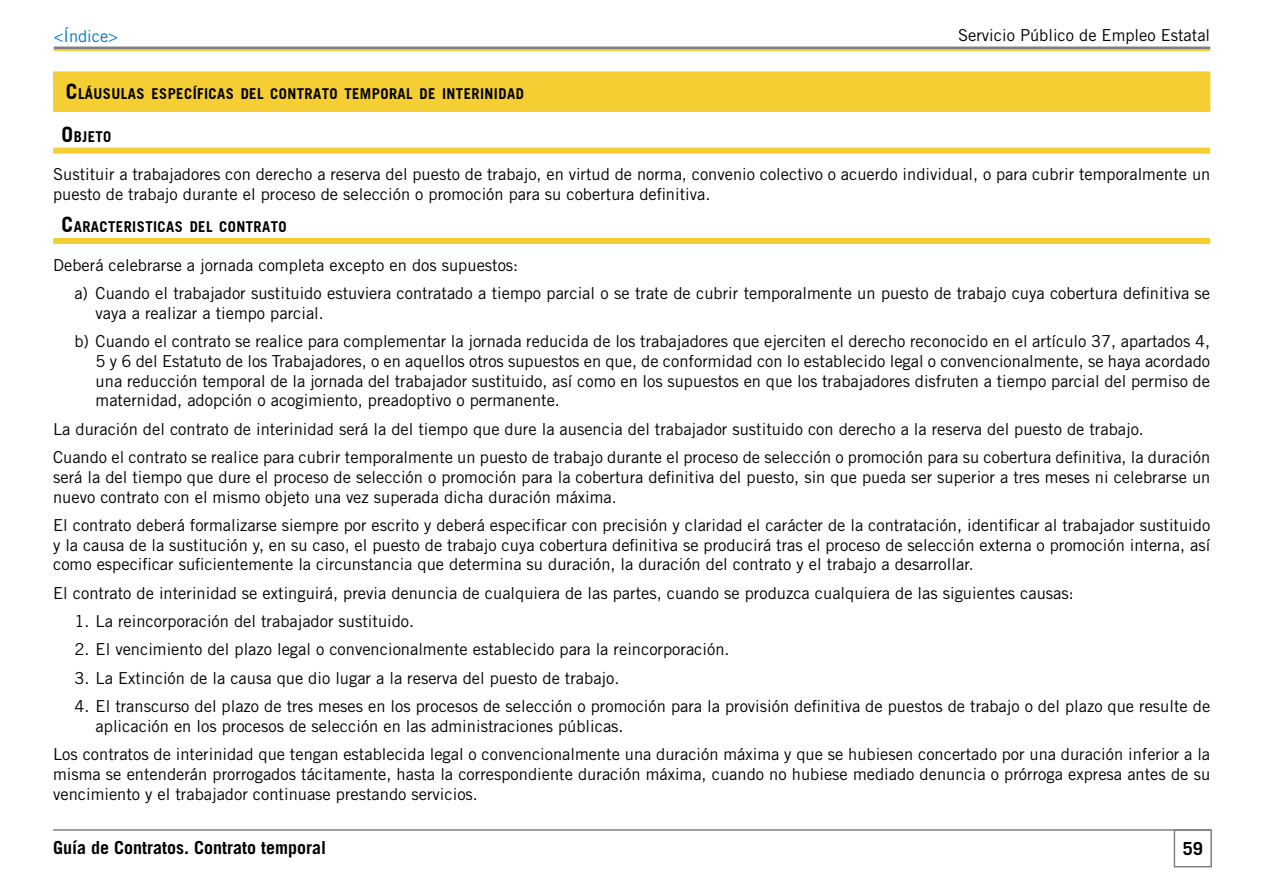
<style>
.page{position:relative;width:1263px;height:893px;background:#fff}
.page>*{position:absolute;margin:0;border:0;box-sizing:border-box;transform-origin:0 0}
.t1{font:700 18px "Trade Gothic LT Std";color:#000}
.t2{font:16.5px/19.8px "Trade Gothic LT Std";color:#000}
.t3{font:16.5px "Trade Gothic LT Std";color:#0076c0}
.t4{font:14.7px "Trade Gothic BD Bold";letter-spacing:.03em;color:#000}
.s1{font-size:21px}
</style>
<div class="page">
<div style="left:1174px;top:829px;width:38px;height:38px;border:2px solid #7e8083"></div>
<hr style="left:53px;top:829px;width:1157px;height:2px;background:#7e8083">
<hr style="left:54px;top:47px;width:1156px;height:3px;background:#7e8083">
<hr style="left:54px;top:50px;width:1156px;height:1px;background:#f4ce33">
<div style="left:53px;top:71px;width:1157px;height:41px;background:#f4ce33"></div>
<div style="left:53px;top:148px;width:1157px;height:6px;background:#f4ce33"></div>
<div style="left:53px;top:238px;width:1157px;height:6px;background:#f4ce33"></div>
<p class="t3" style="left:54px;top:26px;width:66px">&lt;Índice&gt;</p>
<p class="t2" style="left:958px;top:25px;width:254px">Servicio Público de Empleo Estatal</p>
<p class="t4" style="left:66px;top:85px;width:458px"><span class="s1">C</span>LÁUSULAS ESPECÍFICAS DEL CONTRATO TEMPORAL DE INTERINIDAD</p>
<p class="t4" style="left:62px;top:127px;width:51px"><span class="s1">O</span>BJETO</p>
<p class="t2" style="left:53px;top:164px;width:1159px">Sustituir a trabajadores con derecho a reserva del puesto de trabajo, en virtud de norma, convenio colectivo o acuerdo individual, o para cubrir temporalmente un puesto de trabajo durante el proceso de selección o promoción para su cobertura definitiva.</p>
<p class="t4" style="left:62px;top:218px;width:227px"><span class="s1">C</span>ARACTERISTICAS DEL CONTRATO</p>
<p class="t2" style="left:74px;top:250px;width:1137px;line-height:28.3px;text-indent:-21px">Deberá celebrarse a jornada completa excepto en dos supuestos:<br>a) Cuando el trabajador sustituido estuviera contratado a tiempo parcial o se trate de cubrir temporalmente un puesto de trabajo cuya cobertura definitiva se</p>
<p class="t2" style="left:74px;top:298px;width:1137px;line-height:28.3px;text-indent:21px">vaya a realizar a tiempo parcial.<br>b) Cuando el contrato se realice para complementar la jornada reducida de los trabajadores que ejerciten el derecho reconocido en el artículo 37, apartados 4,</p>
<p class="t2" style="left:96px;top:351px;width:1116px;text-align:justify">5 y 6 del Estatuto de los Trabajadores, o en aquellos otros supuestos en que, de conformidad con lo establecido legal o convencionalmente, se haya acordado una reducción temporal de la jornada del trabajador sustituido, así como en los supuestos en que los trabajadores disfruten a tiempo parcial del permiso de maternidad, adopción o acogimiento, preadoptivo o permanente.</p>
<p class="t2" style="left:53px;top:414px;width:1159px;line-height:28.3px">La duración del contrato de interinidad será la del tiempo que dure la ausencia del trabajador sustituido con derecho a la reserva del puesto de trabajo.<br>Cuando el contrato se realice para cubrir temporalmente un puesto de trabajo durante el proceso de selección o promoción para su cobertura definitiva, la duración</p>
<p class="t2" style="left:53px;top:467px;width:1159px">será la del tiempo que dure el proceso de selección o promoción para la cobertura definitiva del puesto, sin que pueda ser superior a tres meses ni celebrarse un nuevo contrato con el mismo objeto una vez superada dicha duración máxima.</p>
<p class="t2" style="left:53px;top:515px;width:1159px;text-align:justify">El contrato deberá formalizarse siempre por escrito y deberá especificar con precisión y claridad el carácter de la contratación, identificar al trabajador sustituido y la causa de la sustitución y, en su caso, el puesto de trabajo cuya cobertura definitiva se producirá tras el proceso de selección externa o promoción interna, así como especificar suficientemente la circunstancia que determina su duración, la duración del contrato y el trabajo a desarrollar.</p>
<p class="t2" style="left:53px;top:583px;width:1022px">El contrato de interinidad se extinguirá, previa denuncia de cualquiera de las partes, cuando se produzca cualquiera de las siguientes causas:</p>
<p class="t2" style="left:74px;top:611px;width:341px">1. La reincorporación del trabajador sustituido.</p>
<p class="t2" style="left:74px;top:639px;width:657px">2. El vencimiento del plazo legal o convencionalmente establecido para la reincorporación.</p>
<p class="t2" style="left:74px;top:668px;width:547px">3. La Extinción de la causa que dio lugar a la reserva del puesto de trabajo.</p>
<p class="t2" style="left:96px;top:696px;width:1116px;text-indent:-21px">4. El transcurso del plazo de tres meses en los procesos de selección o promoción para la provisión definitiva de puestos de trabajo o del plazo que resulte de aplicación en los procesos de selección en las administraciones públicas.</p>
<p class="t2" style="left:53px;top:744px;width:1158px;text-align:justify">Los contratos de interinidad que tengan establecida legal o convencionalmente una duración máxima y que se hubiesen concertado por una duración inferior a la misma se entenderán prorrogados tácitamente, hasta la correspondiente duración máxima, cuando no hubiese mediado denuncia o prórroga expresa antes de su vencimiento y el trabajador continuase prestando servicios.</p>
<p class="t1" style="left:53px;top:837px;width:275px">Guía de Contratos. Contrato temporal</p>
<p class="t1" style="left:1183px;top:837px;width:22px">59</p>
</div>
